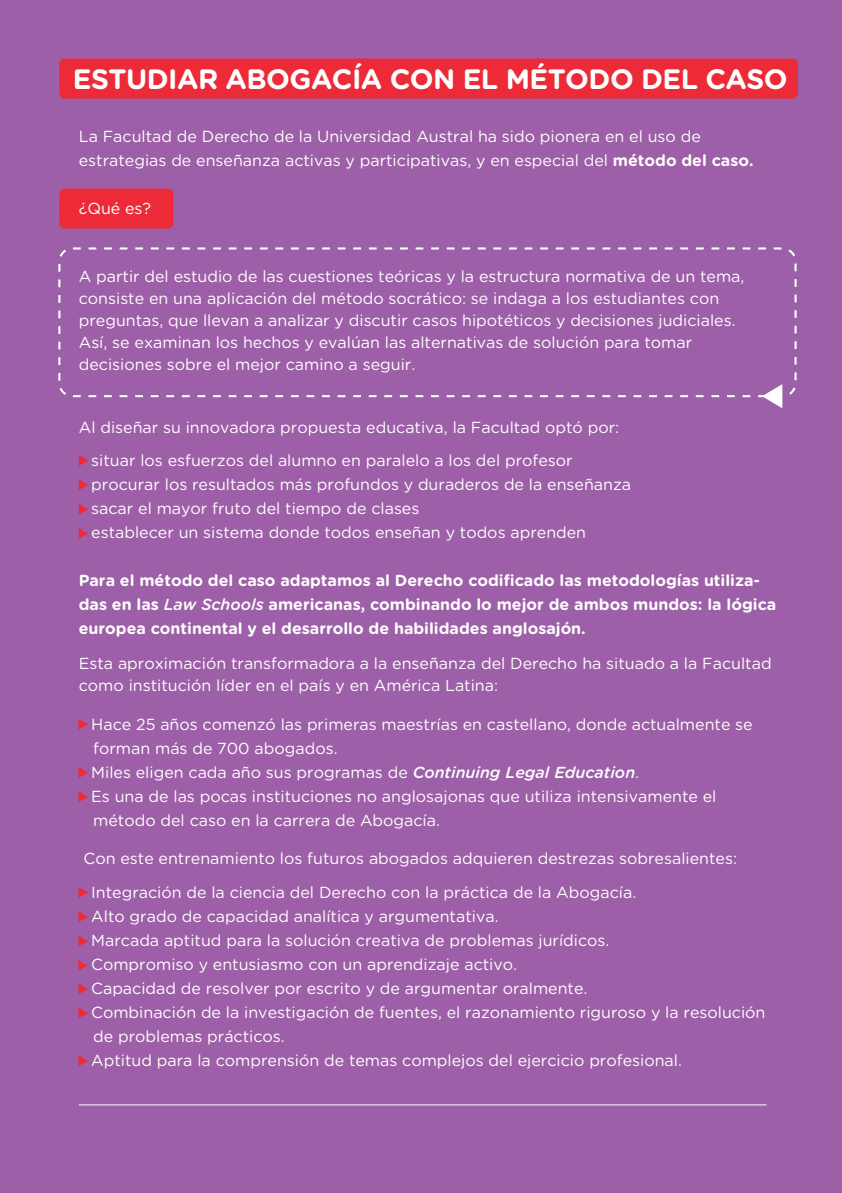
<style>
.page{position:relative;width:842px;height:1193px;background:#fff}
.page>*{position:absolute;margin:0;border:0;box-sizing:border-box;transform-origin:0 0}
.t1{font:700 28px "Gotham Rounded";letter-spacing:-.02em;color:#fff}
.t2{font:16px/22px "Gotham Rounded";color:#fff}
.t3{font:700 16px/24px "Gotham Rounded";color:#fff}
.s1{font-weight:700}
.s2{font-weight:500;font-style:italic}
</style>
<div class="page">
<div style="left:0;top:0;width:841px;height:1192px;background:#9d5fa7"></div>
<div style="left:59px;top:188px;width:114px;height:40px;background:#ed2a38;border-radius:5px"></div>
<div style="left:59px;top:59px;width:738px;height:40px;background:#ed2a38;border-radius:5px"></div>
<hr style="left:79px;top:1104px;width:687px;height:1px;background:#fff">
<div style="left:58px;top:247px;width:738px;height:150px;border:2px dashed #fff;border-radius:13px"></div>
<svg style="left:761px;top:385px;width:20px;height:23px"></svg>
<svg style="left:79px;top:455px;width:9px;height:11px"></svg>
<svg style="left:79px;top:479px;width:9px;height:11px"></svg>
<svg style="left:79px;top:504px;width:9px;height:10px"></svg>
<svg style="left:79px;top:528px;width:9px;height:11px"></svg>
<svg style="left:78px;top:719px;width:10px;height:11px"></svg>
<svg style="left:78px;top:767px;width:10px;height:11px"></svg>
<svg style="left:78px;top:887px;width:10px;height:11px"></svg>
<svg style="left:78px;top:911px;width:10px;height:11px"></svg>
<svg style="left:78px;top:935px;width:10px;height:11px"></svg>
<svg style="left:78px;top:960px;width:10px;height:10px"></svg>
<svg style="left:78px;top:983px;width:10px;height:11px"></svg>
<svg style="left:78px;top:1007px;width:10px;height:11px"></svg>
<svg style="left:78px;top:1055px;width:10px;height:11px"></svg>
<svg style="left:78px;top:791px;width:10px;height:11px"></svg>
<h1 class="t1" style="left:73px;top:59px;width:716px">ESTUDIAR ABOGACÍA CON EL MÉTODO DEL CASO</h1>
<p class="t2" style="left:79px;top:124px;width:676px;line-height:24px">La Facultad de Derecho de la Universidad Austral ha sido pionera en el uso de estrategias de enseñanza activas y participativas, y en especial del <span class="s1">método del caso.</span></p>
<p class="t2" style="left:79px;top:197px;width:74px">¿Qué es?</p>
<p class="t2" style="left:79px;top:265px;width:666px">A partir del estudio de las cuestiones teóricas y la estructura normativa de un tema, consiste en una aplicación del método socrático: se indaga a los estudiantes con preguntas, que llevan a analizar y discutir casos hipotéticos y decisiones judiciales.<br>Así, se examinan los hechos y evalúan las alternativas de solución para tomar decisiones sobre el mejor camino a seguir.</p>
<p class="t2" style="left:79px;top:415px;width:541px">Al diseñar su innovadora propuesta educativa, la Facultad optó por:</p>
<p class="t2" style="left:79px;top:449px;width:495px">• situar los esfuerzos del alumno en paralelo a los del profesor</p>
<p class="t2" style="left:79px;top:473px;width:553px">• procurar los resultados más profundos y duraderos de la enseñanza</p>
<p class="t2" style="left:79px;top:497px;width:342px">• sacar el mayor fruto del tiempo de clases</p>
<p class="t2" style="left:79px;top:521px;width:508px">• establecer un sistema donde todos enseñan y todos aprenden</p>
<p class="t3" style="left:79px;top:568px;width:698px">Para el método del caso adaptamos al Derecho codificado las metodologías utiliza&shy;das en las <span class="s2">Law Schools</span> americanas, combinando lo mejor de ambos mundos: la lógica europea continental y el desarrollo de habilidades anglosajón.</p>
<p class="t2" style="left:79px;top:651px;width:694px">Esta aproximación transformadora a la enseñanza del Derecho ha situado a la Facultad como institución líder en el país y en América Latina:</p>
<p class="t2" style="left:93px;top:712px;width:660px;line-height:24px;text-indent:-14px">• Hace 25 años comenzó las primeras maestrías en castellano, donde actualmente se forman más de 700 abogados.</p>
<p class="t2" style="left:79px;top:761px;width:561px">• Miles eligen cada año sus programas de <span class="s2">Continuing Legal Education</span>.</p>
<p class="t2" style="left:93px;top:784px;width:624px;line-height:24px;text-indent:-14px">• Es una de las pocas instituciones no anglosajonas que utiliza intensivamente el método del caso en la carrera de Abogacía.</p>
<p class="t2" style="left:83px;top:846px;width:654px">Con este entrenamiento los futuros abogados adquieren destrezas sobresalientes:</p>
<p class="t2" style="left:79px;top:881px;width:558px">• Integración de la ciencia del Derecho con la práctica de la Abogacía.</p>
<p class="t2" style="left:79px;top:905px;width:421px">• Alto grado de capacidad analítica y argumentativa.</p>
<p class="t2" style="left:79px;top:929px;width:532px">• Marcada aptitud para la solución creativa de problemas jurídicos.</p>
<p class="t2" style="left:79px;top:953px;width:439px">• Compromiso y entusiasmo con un aprendizaje activo.</p>
<p class="t2" style="left:79px;top:977px;width:510px">• Capacidad de resolver por escrito y de argumentar oralmente.</p>
<p class="t2" style="left:93px;top:1000px;width:673px;line-height:24px;text-indent:-14px">• Combinación de la investigación de fuentes, el razonamiento riguroso y la resolución de problemas prácticos.</p>
<p class="t2" style="left:79px;top:1049px;width:604px">• Aptitud para la comprensión de temas complejos del ejercicio profesional.</p>
</div>
